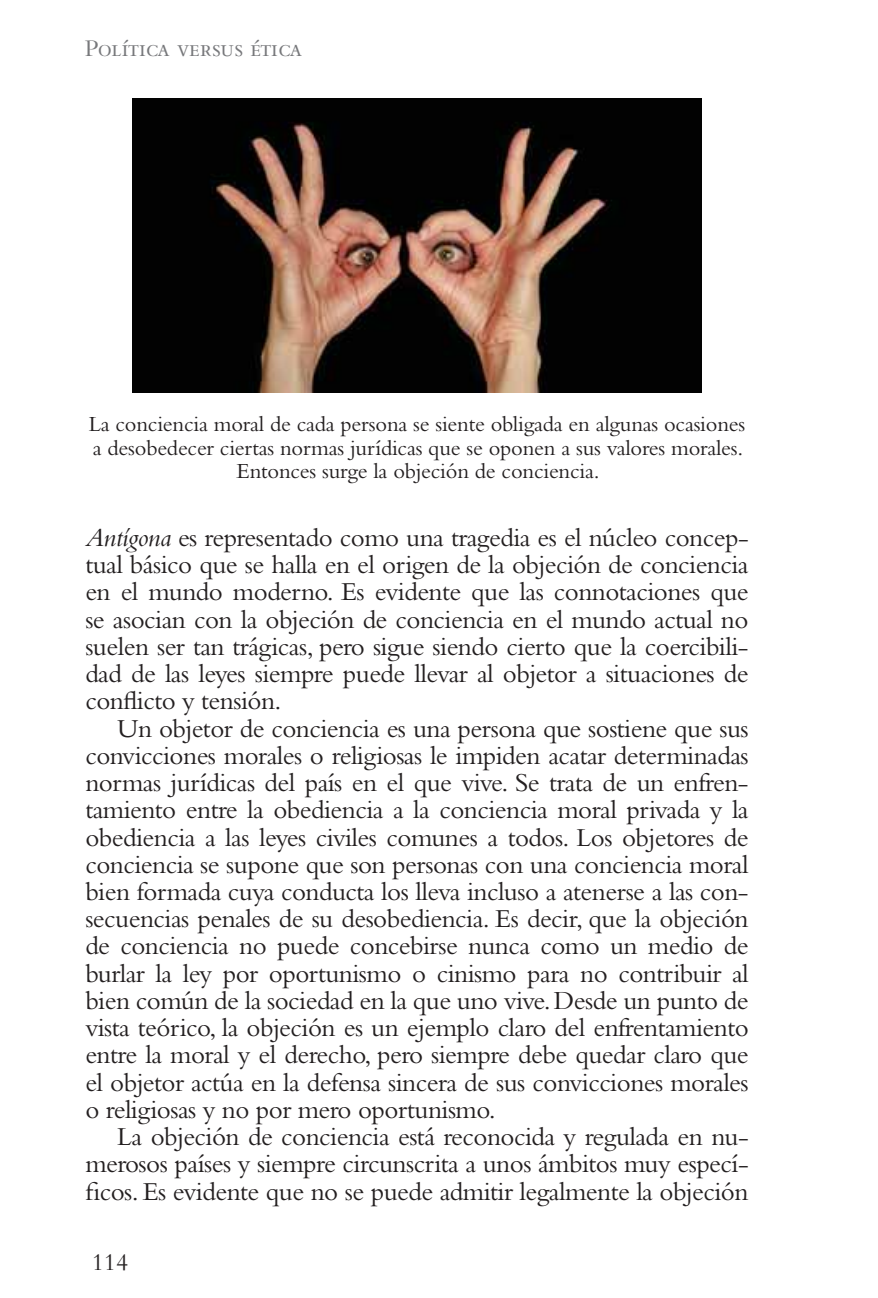
<style>
.page{position:relative;width:878px;height:1298px;background:#fff}
.page>*{position:absolute;margin:0;border:0;box-sizing:border-box;transform-origin:0 0}
.t1{font:27px/27.2px "Bembo Std";letter-spacing:-.02em;color:#231f20;text-align:justify}
.t2{font:24.75px "Bembo Std";letter-spacing:-.02em;color:#77787b}
.t3{font:24.75px "Bembo Std";color:#231f20}
.t4{font:22.5px/23.6px "Bembo Std";letter-spacing:-.01em;color:#231f20;text-align:center}
.s1{font-style:italic}
</style>
<div class="page">
<img style="left:133px;top:99px;width:569px;height:293px">
<p class="t2" style="left:85px;top:40px;width:219px">Política versus ética</p>
<p class="t4" style="left:89px;top:414px;width:658px">La conciencia moral de cada persona se siente obligada en algunas ocasiones a desobedecer ciertas normas jurídicas que se oponen a sus valores morales.<br>Entonces surge la objeción de conciencia.</p>
<p class="t1" style="left:85px;top:527px;width:665px"><span class="s1">Antígona</span> es representado como una tragedia es el núcleo concep&shy;tual básico que se halla en el origen de la objeción de conciencia en el mundo moderno. Es evidente que las connotaciones que se asocian con la objeción de conciencia en el mundo actual no suelen ser tan trágicas, pero sigue siendo cierto que la coercibili&shy;dad de las leyes siempre puede llevar al objetor a situaciones de conflicto y tensión.</p>
<p class="t1" style="left:85px;top:717px;width:665px;text-indent:32px">Un objetor de conciencia es una persona que sostiene que sus convicciones morales o religiosas le impiden acatar determinadas normas jurídicas del país en el que vive. Se trata de un enfren&shy;tamiento entre la obediencia a la conciencia moral privada y la obediencia a las leyes civiles comunes a todos. Los objetores de conciencia se supone que son personas con una conciencia moral bien formada cuya conducta los lleva incluso a atenerse a las con&shy;secuencias penales de su desobediencia. Es decir, que la objeción de conciencia no puede concebirse nunca como un medio de burlar la ley por oportunismo o cinismo para no contribuir al bien común de la sociedad en la que uno vive. Desde un punto de vista teórico, la objeción es un ejemplo claro del enfrentamiento entre la moral y el derecho, pero siempre debe quedar claro que el objetor actúa en la defensa sincera de sus convicciones morales o religiosas y no por mero oportunismo.</p>
<p class="t1" style="left:85px;top:1125px;width:665px;text-indent:32px">La objeción de conciencia está reconocida y regulada en nu&shy;merosos países y siempre circunscrita a unos ámbitos muy especí&shy;ficos. Es evidente que no se puede admitir legalmente la objeción</p>
<p class="t3" style="left:92px;top:1253px;width:38px">114</p>
</div>
